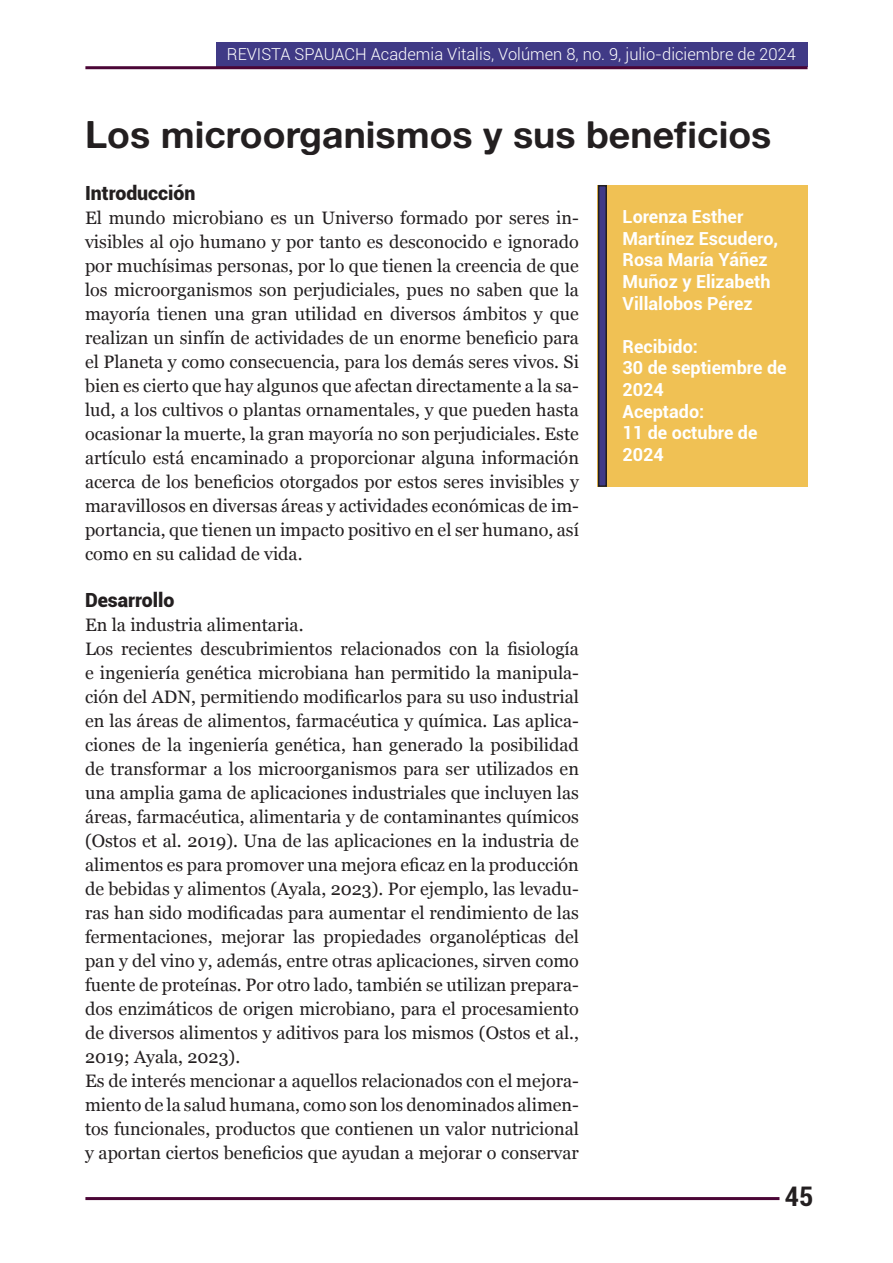
<style>
.page{position:relative;width:893px;height:1263px;background:#fff}
.page>*{position:absolute;margin:0;border:0;box-sizing:border-box;transform-origin:0 0}
.Titulo{font:37.5px "Alte Haas Grotesk Bold";color:#231f20}
.t1{font:700 condensed 27px "Roboto";color:#231f20}
.subtitulo{font:900 19.5px "Roboto";color:#231f20}
.parrafo{font:18px/24px "Georgia";color:#231f20;text-align:justify}
.autores{font:700 18px/21.6px "Roboto";color:#fff}
.t2{font:300 16.5px "Roboto";color:#fff}
</style>
<div class="page">
<div style="left:216px;top:43px;width:591px;height:24px;background:#403a86"></div>
<div style="left:85px;top:66px;width:722px;height:3px;background:#403a86;border:2px solid #4b0636"></div>
<div style="left:85px;top:1197px;width:694px;height:3px;background:#403a86;border:2px solid #4b0636"></div>
<div style="left:598px;top:185px;width:210px;height:302px;background:#f0c154"></div>
<div style="left:599px;top:186px;width:7px;height:300px;background:#403a87"></div>
<div style="left:598px;top:185px;width:9px;height:302px;border:2px solid #231f20"></div>
<p class="t2" style="left:227px;top:42px;width:570px">REVISTA SPAUACH Academia Vitalis, Volúmen 8, no. 9, julio-diciembre de 2024</p>
<p class="Titulo" style="left:85px;top:111px;width:688px">Los microorganismos y sus beneficios</p>
<p class="subtitulo" style="left:85px;top:179px;width:112px">Introducción</p>
<p class="parrafo" style="left:85px;top:205px;width:495px">El mundo microbiano es un Universo formado por seres in&shy;visibles al ojo humano y por tanto es desconocido e ignorado por muchísimas personas, por lo que tienen la creencia de que los microorganismos son perjudiciales, pues no saben que la mayoría tienen una gran utilidad en diversos ámbitos y que realizan un sinfín de actividades de un enorme beneficio para el Planeta y como consecuencia, para los demás seres vivos. Si bien es cierto que hay algunos que afectan directamente a la sa&shy;lud, a los cultivos o plantas ornamentales, y que pueden hasta ocasionar la muerte, la gran mayoría no son perjudiciales. Este artículo está encaminado a proporcionar alguna información acerca de los beneficios otorgados por estos seres invisibles y maravillosos en diversas áreas y actividades económicas de im&shy;portancia, que tienen un impacto positivo en el ser humano, así como en su calidad de vida.</p>
<p class="subtitulo" style="left:85px;top:586px;width:91px">Desarrollo</p>
<p class="parrafo" style="left:85px;top:612px;width:220px">En la industria alimentaria.</p>
<p class="parrafo" style="left:85px;top:636px;width:495px">Los recientes descubrimientos relacionados con la fisiología e ingeniería genética microbiana han permitido la manipula&shy;ción del ADN, permitiendo modificarlos para su uso industrial en las áreas de alimentos, farmacéutica y química. Las aplica&shy;ciones de la ingeniería genética, han generado la posibilidad de transformar a los microorganismos para ser utilizados en una amplia gama de aplicaciones industriales que incluyen las áreas, farmacéutica, alimentaria y de contaminantes químicos (Ostos et al. 2019). Una de las aplicaciones en la industria de alimentos es para promover una mejora eficaz en la producción de bebidas y alimentos (Ayala, 2023). Por ejemplo, las levadu&shy;ras han sido modificadas para aumentar el rendimiento de las fermentaciones, mejorar las propiedades organolépticas del pan y del vino y, además, entre otras aplicaciones, sirven como fuente de proteínas. Por otro lado, también se utilizan prepara&shy;dos enzimáticos de origen microbiano, para el procesamiento de diversos alimentos y aditivos para los mismos (Ostos et al., 2019; Ayala, 2023).</p>
<p class="parrafo" style="left:85px;top:1068px;width:495px">Es de interés mencionar a aquellos relacionados con el mejora&shy;miento de la salud humana, como son los denominados alimen&shy;tos funcionales, productos que contienen un valor nutricional y aportan ciertos beneficios que ayudan a mejorar o conservar</p>
<p class="autores" style="left:623px;top:205px;width:157px">Lorenza Esther<br>Martínez Escudero,<br>Rosa María Yáñez<br>Muñoz y Elizabeth</p>
<p class="autores" style="left:623px;top:292px;width:132px">Villalobos Pérez</p>
<p class="autores" style="left:623px;top:335px;width:77px">Recibido:</p>
<p class="autores" style="left:623px;top:357px;width:165px">30 de septiembre de<br>2024</p>
<p class="autores" style="left:623px;top:400px;width:83px">Aceptado:</p>
<p class="autores" style="left:623px;top:421px;width:136px">11 de octubre de<br>2024</p>
<h2 class="t1" style="left:785px;top:1177px;width:30px">45</h2>
</div>
